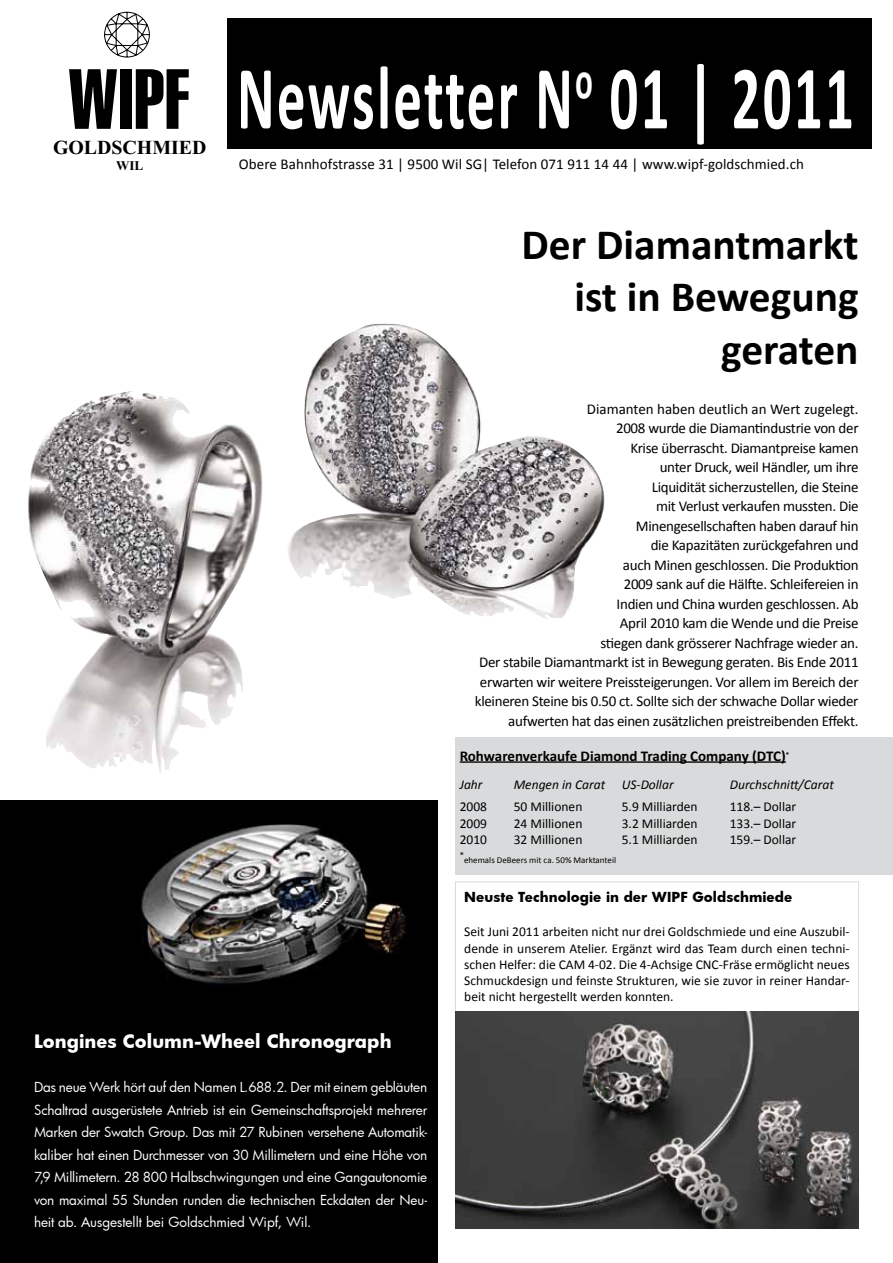
<style>
.page{position:relative;width:893px;height:1263px;background:#fff}
.page>*{position:absolute;margin:0;border:0;box-sizing:border-box;transform-origin:0 0}
.t1{font:700 91.2px "Calibri";letter-spacing:.04em;color:#fff;scale:.63 1}
.t2{font:82.8px "Swiss 911 X Cm BT";color:#000}
.t3{font:700 43.5px/52.2px "Calibri";color:#000;text-align:right}
.t4{font:700 19.8px "Times New Roman";color:#000}
.t5{font:700 18px "Futura";color:#fff}
.t6{font:15px/19.5px "Calibri";letter-spacing:-.02em;color:#000;text-align:right}
.t7{font:15px "Calibri";letter-spacing:.005em;color:#000}
.t8{font:700 15px "Calibri";color:#000}
.t9{font:13.5px/16.2px "Calibri";color:#000;text-align:justify}
.t10{font:13.5px/22.5px "Futura";letter-spacing:-.01em;color:#fff;text-align:justify}
.t11{font:italic 13.5px "Calibri";color:#000}
.t12{font:700 13.5px "Futura";letter-spacing:.005em;color:#000}
.t13{font:700 13.2px "Times New Roman";color:#000}
.t14{font:9px "Calibri";color:#000}
.t15{font:8.7px "Calibri";color:#000}
</style>
<div class="page">
<img style="left:28px;top:324px;width:577px;height:449px">
<div style="left:455px;top:737px;width:438px;height:137px;background:#d9dadb"></div>
<hr style="left:460px;top:761px;width:326px;height:2px;background:#000">
<div style="left:0;top:801px;width:437px;height:462px;background:#000"></div>
<img style="left:140px;top:824px;width:266px;height:160px">
<img style="left:455px;top:1011px;width:404px;height:218px">
<div style="left:227px;top:18px;width:645px;height:131px;background:#000"></div>
<svg style="left:104px;top:12px;width:46px;height:46px"></svg>
<h2 class="t2" style="left:68px;top:46px;width:123px">WIPF</h2>
<h3 class="t4" style="left:53px;top:134px;width:155px">GOLDSCHMIED</h3>
<p class="t13" style="left:116px;top:157px;width:29px">WIL</p>
<h1 class="t1" style="left:237px;top:40px;width:981px">Newsletter N<sup>o</sup> 01 | 2011</h1>
<p class="t7" style="left:239px;top:155px;width:566px">Obere Bahnhofstrasse 31 | 9500 Wil SG| Telefon 071 911 14 44 | www.wipf-goldschmied.ch</p>
<h3 class="t3" style="left:521px;top:219px;width:339px">Der Diamantmarkt ist in Bewegung geraten</h3>
<p class="t6" style="left:475px;top:399px;width:385px">Diamanten haben deutlich an Wert zugelegt.<br>2008 wurde die Diamantindustrie von der<br>Krise überrascht. Diamantpreise kamen<br>unter Druck, weil Händler, um ihre<br>Liquidität sicherzustellen, die Steine<br>mit Verlust verkaufen mussten. Die<br>Minengesellschaften haben darauf hin<br>die Kapazitäten zurückgefahren und<br>auch Minen geschlossen. Die Produktion<br>2009 sank auf die Hälfte. Schleifereien in<br>Indien und China wurden geschlossen. Ab<br>April 2010 kam die Wende und die Preise<br>stiegen dank grösserer Nachfrage wieder an.<br>Der stabile Diamantmarkt ist in Bewegung geraten. Bis Ende 2011 erwarten wir weitere Preissteigerungen. Vor allem im Bereich der kleineren Steine bis 0.50 ct. Sollte sich der schwache Dollar wieder aufwerten hat das einen zusätzlichen preistreibenden Effekt.</p>
<p class="t8" style="left:460px;top:746px;width:331px">Rohwarenverkaufe Diamond Trading Company (DTC)<sup>*</sup></p>
<p class="t11" style="left:460px;top:775px;width:24px">Jahr</p>
<p class="t11" style="left:514px;top:775px;width:161px">Mengen in Carat US-Dollar</p>
<p class="t11" style="left:730px;top:775px;width:106px">Durchschnitt/Carat</p>
<p class="t9" style="left:460px;top:799px;width:29px">2008</p>
<p class="t9" style="left:514px;top:799px;width:70px">50 Millionen</p>
<p class="t9" style="left:622px;top:799px;width:77px">5.9 Milliarden</p>
<p class="t9" style="left:730px;top:799px;width:68px">118.– Dollar</p>
<p class="t9" style="left:460px;top:815px;width:29px">2009</p>
<p class="t9" style="left:514px;top:815px;width:70px">24 Millionen</p>
<p class="t9" style="left:622px;top:815px;width:77px">3.2 Milliarden</p>
<p class="t9" style="left:730px;top:815px;width:68px">133.– Dollar</p>
<p class="t9" style="left:460px;top:831px;width:29px">2010</p>
<p class="t9" style="left:514px;top:831px;width:70px">32 Millionen</p>
<p class="t9" style="left:622px;top:831px;width:77px">5.1 Milliarden</p>
<p class="t9" style="left:730px;top:831px;width:68px">159.– Dollar</p>
<p class="t15" style="left:460px;top:850px;width:6px">*</p>
<p class="t14" style="left:464px;top:855px;width:154px">ehemals DeBeers mit ca. 50% Marktanteil</p>
<p class="t12" style="left:464px;top:888px;width:329px">Neuste Technologie in der WIPF Goldschmiede</p>
<p class="t9" style="left:464px;top:924px;width:387px">Seit Juni 2011 arbeiten nicht nur drei Goldschmiede und eine Auszubil&shy;dende in unserem Atelier. Ergänzt wird das Team durch einen techni&shy;schen Helfer: die CAM 4-02. Die 4-Achsige CNC-Fräse ermöglicht neues Schmuckdesign und feinste Strukturen, wie sie zuvor in reiner Handar&shy;beit nicht hergestellt werden konnten.</p>
<p class="t5" style="left:34px;top:1029px;width:359px">Longines Column-Wheel Chronograph</p>
<p class="t10" style="left:34px;top:1076px;width:395px">Das neue Werk hört auf den Namen L.688.2. Der mit einem gebläuten Schaltrad ausgerüstete Antrieb ist ein Gemeinschaftsprojekt mehrerer Marken der Swatch Group. Das mit 27 Rubinen versehene Automatik&shy;kaliber hat einen Durchmesser von 30 Millimetern und eine Höhe von 7,9 Millimetern. 28 800 Halbschwingungen und eine Gangautonomie von maximal 55 Stunden runden die technischen Eckdaten der Neu&shy;heit ab. Ausgestellt bei Goldschmied Wipf, Wil.</p>
</div>
